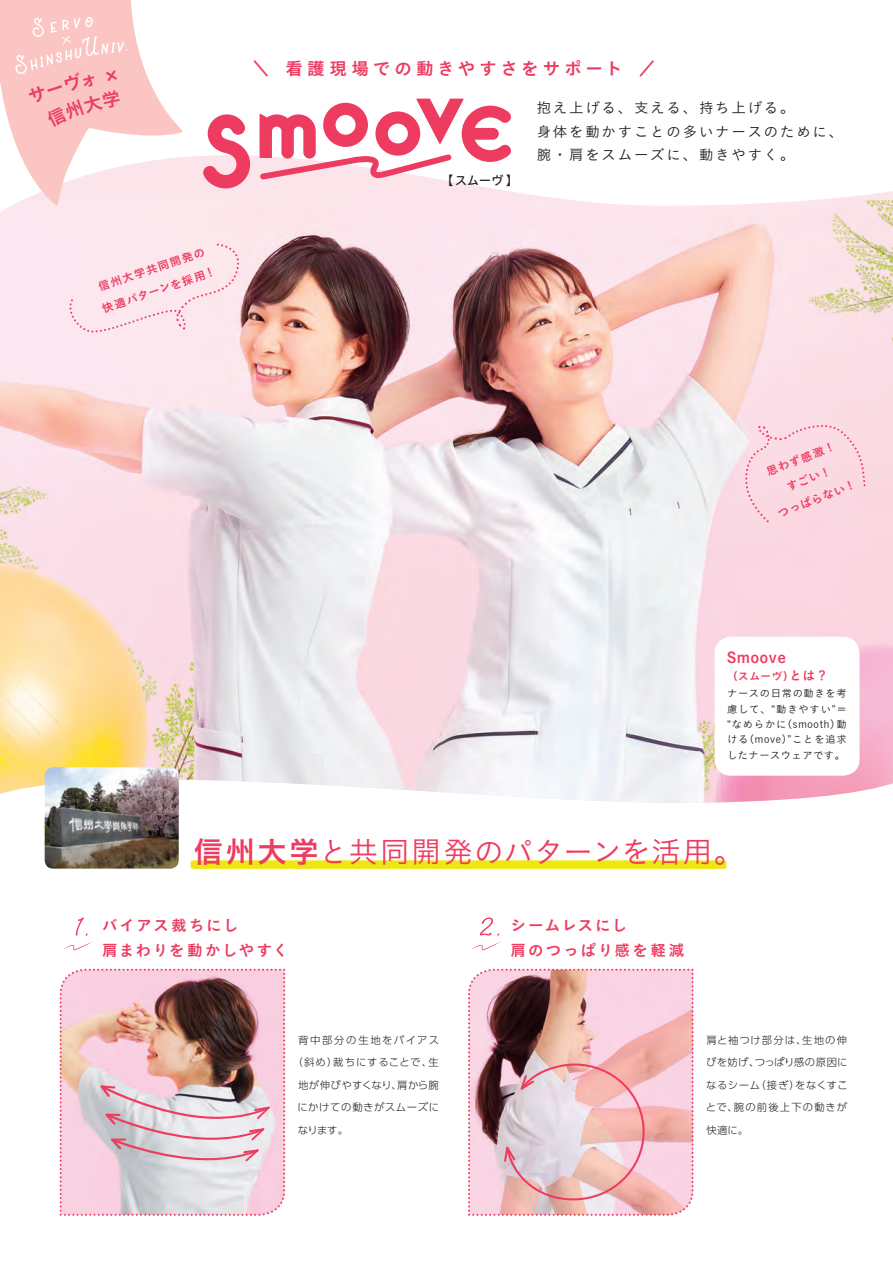
<style>
.page{position:relative;width:893px;height:1263px;background:#fff}
.page>*{position:absolute;margin:0;border:0;box-sizing:border-box;transform-origin:0 0}
.t1{font:30px "Koburina Go Std W3";letter-spacing:-.01em;color:#ee3b60}
.t2{font:17.4px "Koburina Go Std W6";letter-spacing:.225em;color:#ee3b60}
.t3{font:15.3px/24.5px "Koburina Go Std W6";letter-spacing:.105em;color:#ee3b60}
.t4{font:14.7px "Koburina Go Std W6";letter-spacing:.06em;color:#ee3b60}
.t5{font:14.25px/23.5px "Koburina Go Std W3";letter-spacing:.12em;color:#231f20}
.t6{font:12.3px "Hiragino UD Sans Std W5";color:#231f20}
.t7{font:11.25px/21.5px "Koburina Go Std W6";color:#ee3b60;text-align:center}
.t8{font:10.35px "Koburina Go Std W6";color:#ee3b60}
.t9{font:10.2px/15.3px "Koburina Go Std W3";letter-spacing:.07em;color:#231f20;text-align:justify}
.t10{font:300 10.2px "UD Shin Go Pro";letter-spacing:.06em;color:#231f20}
.t11{font:300 10.2px "UD Shin Go Pro";letter-spacing:.03em;color:#231f20}
.t12{font:300 10.2px "UD Shin Go Pro";letter-spacing:.025em;color:#231f20}
.t13{font:300 10.2px "UD Shin Go Pro";letter-spacing:.095em;color:#231f20}
.t14{font:300 10.2px "UD Shin Go Pro";letter-spacing:.11em;color:#231f20}
.t15{font:300 10.2px "UD Shin Go Pro";letter-spacing:.165em;color:#231f20}
.s1{font-size:12.3px}
.s2{font-family:"Koburina Go Std W6"}
</style>
<div class="page">
<svg style="left:191px;top:860px;width:535px;height:9px;background:#ede91d"></svg>
<svg style="left:468px;top:968px;width:226px;height:248px;background:#dbb1b6"></svg>
<svg style="left:59px;top:968px;width:227px;height:248px;background:#d5b6bb"></svg>
<img style="left:0;top:220px;width:893px;height:583px">
<svg style="left:0;top:98px;width:893px;height:122px"></svg>
<div style="left:715px;top:637px;width:144px;height:139px;background:#fff;border-radius:16px"></div>
<div style="left:744px;top:421px;width:123px;height:102px;background:#fbdae3"></div>
<div style="left:68px;top:243px;width:176px;height:90px;background:#fce7ee"></div>
<svg style="left:63px;top:917px;width:29px;height:33px"></svg>
<svg style="left:471px;top:917px;width:30px;height:33px"></svg>
<svg style="left:203px;top:114px;width:47px;height:74px"></svg>
<svg style="left:260px;top:99px;width:251px;height:80px"></svg>
<img style="left:45px;top:767px;width:134px;height:102px">
<svg style="left:0;top:0;width:183px;height:212px"></svg>
<h2 class="t2" style="left:252px;top:55px;width:405px">＼ 看護現場での動きやすさをサポート ／</h2>
<p class="t7" style="left:92px;top:279px;width:120px;rotate:-19deg">信州大学共同開発の快適パターンを採用！</p>
<p class="t6" style="left:441px;top:171px;width:78px">【スムーヴ】</p>
<h3 class="t5" style="left:537px;top:96px;width:308px">抱え上げる、支える、持ち上げる。<br>身体を動かすことの多いナースのために、腕・肩をスムーズに、動きやすく。</h3>
<p class="t7" style="left:763px;top:462px;width:70px;rotate:-21deg">思わず感激 !すごい !<br>ら</p>
<p class="t7" style="left:775px;top:504px;width:80px;rotate:-21deg">つっぱ ない !</p>
<h3 class="t4" style="left:727px;top:646px;width:60px">Smoove</h3>
<p class="t8" style="left:727px;top:668px;width:103px">（スムーヴ）<span class="s1">とは？</span></p>
<p class="t9" style="left:727px;top:686px;width:121px">ナースの日常の動きを考慮して、“動きやすい”＝“なめらかに（smooth）動ける（move）”ことを追求したナースウェアです。</p>
<h1 class="t1" style="left:194px;top:829px;width:552px"><span class="s2">信州大学</span>と共同開発のパターンを活用。</h1>
<h3 class="t3" style="left:102px;top:914px;width:188px">バイアス裁ちにし<br>肩まわりを動かしやすく</h3>
<h3 class="t3" style="left:510px;top:914px;width:176px">シームレスにし<br>肩のつっぱり感を軽減</h3>
<p class="t15" style="left:298px;top:1032px;width:143px">背中部分の生地をバイアス</p>
<p class="t10" style="left:292px;top:1054px;width:148px">（斜め）裁ちにすることで、生</p>
<p class="t11" style="left:298px;top:1077px;width:142px">地が伸びやすくなり、肩から腕</p>
<p class="t10" style="left:298px;top:1099px;width:143px">にかけての動きがスムーズに</p>
<p class="t10" style="left:298px;top:1121px;width:52px">なります。</p>
<p class="t13" style="left:706px;top:1032px;width:142px">肩と袖つけ部分は、生地の伸</p>
<p class="t12" style="left:706px;top:1054px;width:143px">びを妨げ、つっぱり感の原因に</p>
<p class="t10" style="left:706px;top:1077px;width:143px">なるシーム（接ぎ）をなくすこ</p>
<p class="t14" style="left:706px;top:1099px;width:143px">とで、腕の前後上下の動きが</p>
<p class="t10" style="left:706px;top:1121px;width:43px">快適に。</p>
</div>
